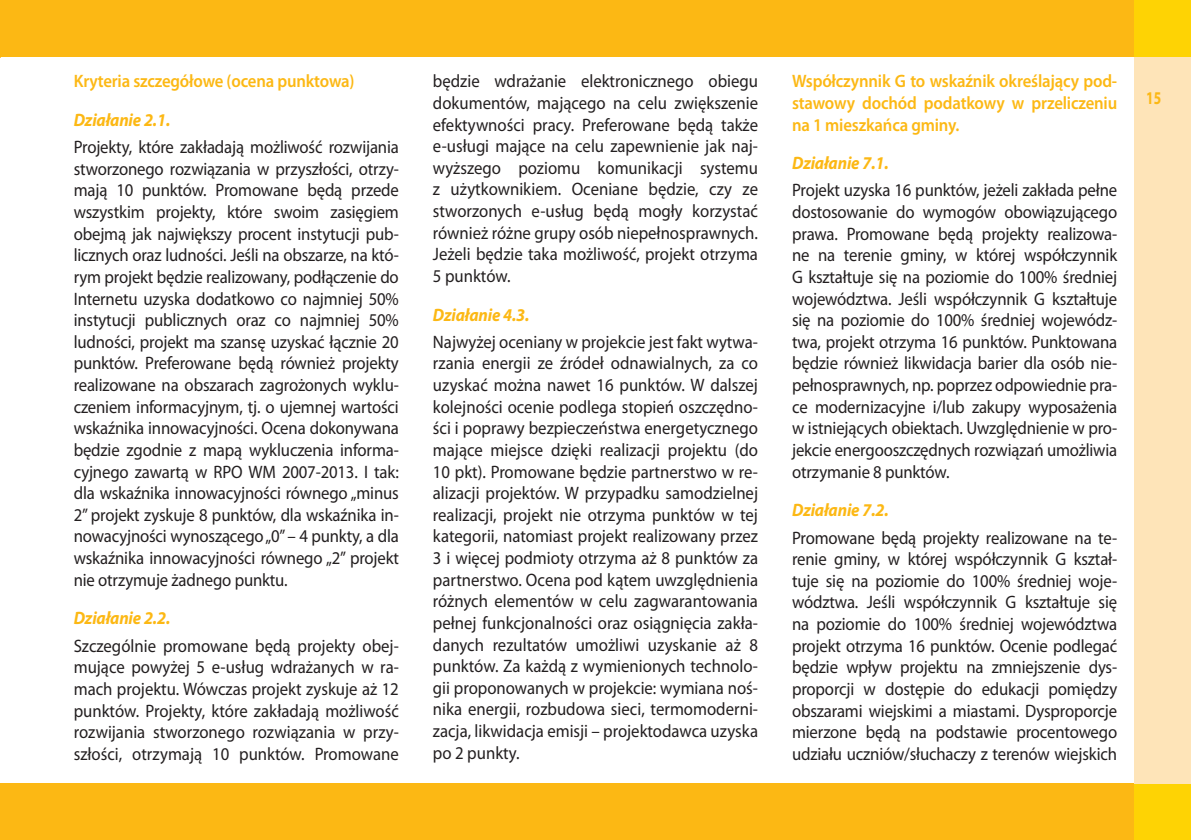
<style>
.page{position:relative;width:1191px;height:840px;background:#fff}
.page>*{position:absolute;margin:0;border:0;box-sizing:border-box;transform-origin:0 0}
.t1{font:18px/21.6px "Myriad Pro";letter-spacing:-.005em;color:#231f20;text-align:justify;scale:.93 1}
.t2{font:600 18px/21.6px "Myriad Pro";letter-spacing:-.01em;color:#fcb814;text-align:justify;scale:.93 1}
.t3{font:italic 700 18px "Myriad Pro";letter-spacing:-.01em;color:#fcb814;scale:.93 1}
.t4{font:700 18px "Myriad Pro";color:#fcb814;scale:.75 1}
</style>
<div class="page">
<div style="left:0;top:0;width:1134px;height:57px;background:#fcb814"></div>
<div style="left:0;top:782px;width:1134px;height:57px;background:#fcb814"></div>
<div style="left:1134px;top:782px;width:57px;height:57px;background:#fed304"></div>
<div style="left:1134px;top:0;width:57px;height:57px;background:#fed304"></div>
<div style="left:1134px;top:57px;width:57px;height:725px;background:#fee4b8"></div>
<p class="t2" style="left:74px;top:70px;width:303px">Kryteria szczegółowe (ocena punktowa)</p>
<p class="t3" style="left:74px;top:108px;width:105px">Działanie 2.1.</p>
<p class="t1" style="left:74px;top:136px;width:351px">Projekty, które zakładają możliwość rozwijania stworzonego rozwiązania w przyszłości, otrzy&shy;mają 10 punktów. Promowane będą przede wszystkim projekty, które swoim zasięgiem obejmą jak największy procent instytucji pub&shy;licznych oraz ludności. Jeśli na obszarze, na któ&shy;rym projekt będzie realizowany, podłączenie do Internetu uzyska dodatkowo co najmniej 50% instytucji publicznych oraz co najmniej 50% ludności, projekt ma szansę uzyskać łącznie 20 punktów. Preferowane będą również projekty realizowane na obszarach zagrożonych wyklu&shy;czeniem informacyjnym, tj. o ujemnej wartości wskaźnika innowacyjności. Ocena dokonywana będzie zgodnie z mapą wykluczenia informa&shy;cyjnego zawartą w RPO WM 2007-2013. I tak: dla wskaźnika innowacyjności równego „minus 2” projekt zyskuje 8 punktów, dla wskaźnika in&shy;nowacyjności wynoszącego „0” – 4 punkty, a dla wskaźnika innowacyjności równego „2” projekt nie otrzymuje żadnego punktu.</p>
<p class="t3" style="left:74px;top:606px;width:105px">Działanie 2.2.</p>
<p class="t1" style="left:74px;top:634px;width:351px">Szczególnie promowane będą projekty obej&shy;mujące powyżej 5 e-usług wdrażanych w ra&shy;mach projektu. Wówczas projekt zyskuje aż 12 punktów. Projekty, które zakładają możliwość rozwijania stworzonego rozwiązania w przy&shy;szłości, otrzymają 10 punktów. Promowane</p>
<p class="t1" style="left:433px;top:70px;width:351px">będzie wdrażanie elektronicznego obiegu dokumentów, mającego na celu zwiększenie efektywności pracy. Preferowane będą także e-usługi mające na celu zapewnienie jak naj&shy;wyższego poziomu komunikacji systemu z użytkownikiem. Oceniane będzie, czy ze stworzonych e-usług będą mogły korzystać również różne grupy osób niepełnosprawnych.<br>Jeżeli będzie taka możliwość, projekt otrzyma 5 punktów.</p>
<p class="t3" style="left:433px;top:302px;width:105px">Działanie 4.3.</p>
<p class="t1" style="left:433px;top:330px;width:351px">Najwyżej oceniany w projekcie jest fakt wytwa&shy;rzania energii ze źródeł odnawialnych, za co uzyskać można nawet 16 punktów. W dalszej kolejności ocenie podlega stopień oszczędno&shy;ści i poprawy bezpieczeństwa energetycznego mające miejsce dzięki realizacji projektu (do 10 pkt). Promowane będzie partnerstwo w re&shy;alizacji projektów. W przypadku samodzielnej realizacji, projekt nie otrzyma punktów w tej kategorii, natomiast projekt realizowany przez 3 i więcej podmioty otrzyma aż 8 punktów za partnerstwo. Ocena pod kątem uwzględnienia różnych elementów w celu zagwarantowania pełnej funkcjonalności oraz osiągnięcia zakła&shy;danych rezultatów umożliwi uzyskanie aż 8 punktów. Za każdą z wymienionych technolo&shy;gii proponowanych w projekcie: wymiana noś&shy;nika energii, rozbudowa sieci, termomoderni&shy;zacja, likwidacja emisji – projektodawca uzyska po 2 punkty.</p>
<p class="t2" style="left:792px;top:70px;width:351px">Współczynnik G to wskaźnik określający pod&shy;stawowy dochód podatkowy w przeliczeniu na 1 mieszkańca gminy.</p>
<p class="t3" style="left:792px;top:151px;width:105px">Działanie 7.1.</p>
<p class="t1" style="left:792px;top:179px;width:351px">Projekt uzyska 16 punktów, jeżeli zakłada pełne dostosowanie do wymogów obowiązującego prawa. Promowane będą projekty realizowa&shy;ne na terenie gminy, w której współczynnik G kształtuje się na poziomie do 100% średniej województwa. Jeśli współczynnik G kształtuje się na poziomie do 100% średniej wojewódz&shy;twa, projekt otrzyma 16 punktów. Punktowana będzie również likwidacja barier dla osób nie&shy;pełnosprawnych, np. poprzez odpowiednie pra&shy;ce modernizacyjne i/lub zakupy wyposażenia w istniejących obiektach. Uwzględnienie w pro&shy;jekcie energooszczędnych rozwiązań umożliwia otrzymanie 8 punktów.</p>
<p class="t3" style="left:792px;top:498px;width:105px">Działanie 7.2.</p>
<p class="t1" style="left:792px;top:526px;width:351px">Promowane będą projekty realizowane na te&shy;renie gminy, w której współczynnik G kształ&shy;tuje się na poziomie do 100% średniej woje&shy;wództwa. Jeśli współczynnik G kształtuje się na poziomie do 100% średniej województwa projekt otrzyma 16 punktów. Ocenie podlegać będzie wpływ projektu na zmniejszenie dys&shy;proporcji w dostępie do edukacji pomiędzy obszarami wiejskimi a miastami. Dysproporcje mierzone będą na podstawie procentowego udziału uczniów/słuchaczy z terenów wiejskich</p>
<p class="t4" style="left:1146px;top:86px;width:21px">15</p>
</div>
